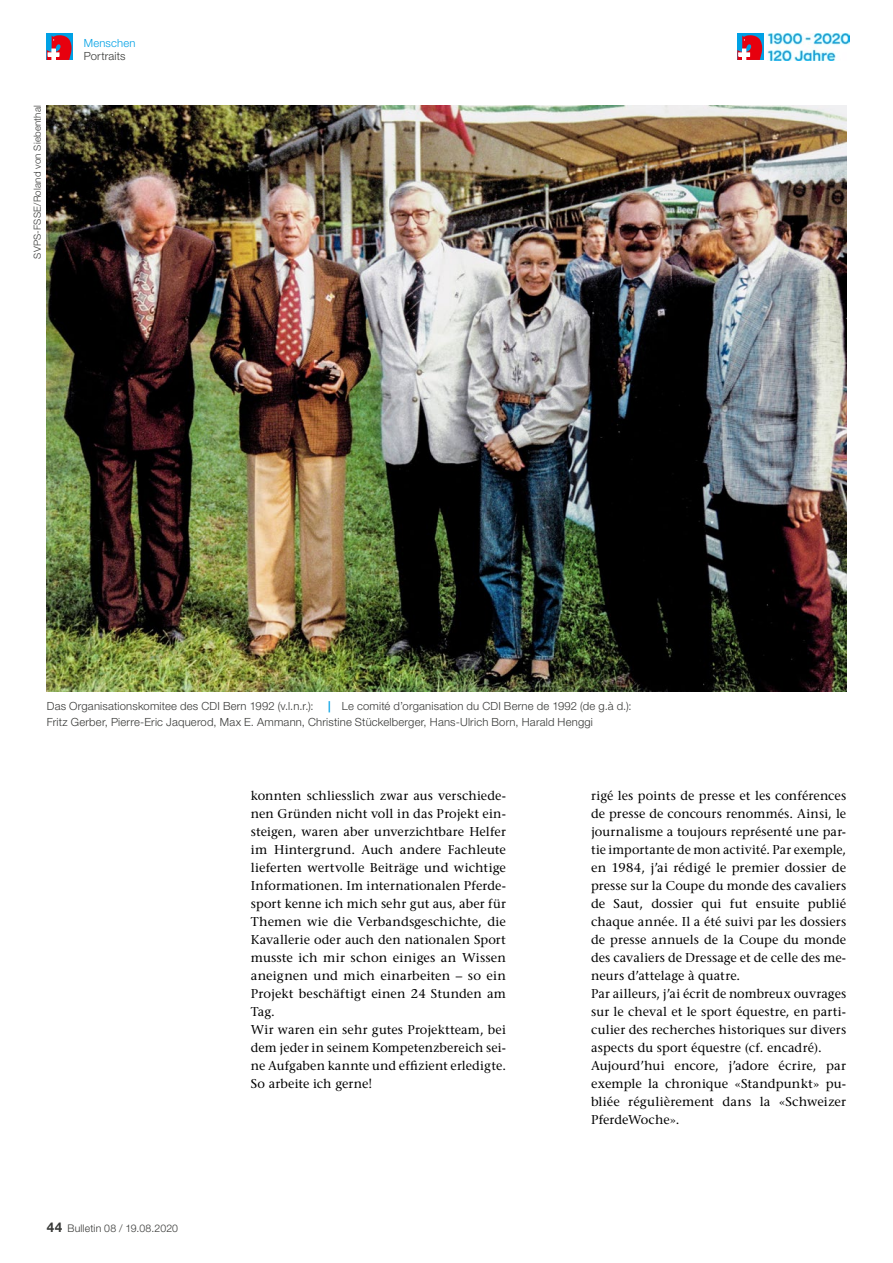
<style>
.page{position:relative;width:893px;height:1263px;background:#fff}
.page>*{position:absolute;margin:0;border:0;box-sizing:border-box;transform-origin:0 0}
.t1{font:500 12.75px/18px "Stone Serif Std";letter-spacing:.01em;color:#000}
.t2{font:300 11.25px/15.8px "Helvetica Neue LT Std";letter-spacing:.015em;color:#383937}
.t3{font:300 11.25px "Helvetica Neue LT Std";letter-spacing:.02em;color:#00a1e5}
.t4{font:300 10.5px "Helvetica Neue LT Std";letter-spacing:.015em;color:#383937}
.t5{font:300 9.75px "Helvetica Neue LT Std";letter-spacing:.02em;color:#383937}
.s1{font-weight:700;color:#00a1e5}
.s2{font-weight:700;font-size:13.5px}
</style>
<div class="page">
<div style="left:47px;top:34px;width:26px;height:26px;background:#00a1e5"></div>
<svg style="left:47px;top:35px;width:25px;height:25px"></svg>
<svg style="left:737px;top:34px;width:27px;height:26px"></svg>
<svg style="left:737px;top:35px;width:25px;height:25px"></svg>
<img style="left:767px;top:33px;width:82px;height:27px">
<img style="left:47px;top:105px;width:799px;height:587px">
<p class="t5" style="left:32px;top:259px;width:155px;rotate:-90deg">SVPS-FSSE/Roland von Siebenthal</p>
<p class="t3" style="left:84px;top:36px;width:53px">Menschen</p>
<p class="t2" style="left:84px;top:48px;width:43px">Portraits</p>
<p class="t2" style="left:47px;top:698px;width:586px;text-indent:281px"><span class="s1">|</span> Le comité d’organisation du CDI Berne de 1992 (de g.à d.):<br>Fritz Gerber, Pierre-Eric Jaquerod, Max E. Ammann, Christine Stückelberger, Hans-Ulrich Born, Harald Henggi</p>
<p class="t2" style="left:47px;top:698px;width:268px">Das Organisationskomitee des CDI Bern 1992 (v.l.n.r.):</p>
<p class="t4" style="left:47px;top:1222px;width:133px"><span class="s2">44</span> Bulletin 08 / 19.08.2020</p>
<p class="t1" style="left:251px;top:786px;width:257px">konnten schliesslich zwar aus verschiede&shy;nen Gründen nicht voll in das Projekt ein&shy;steigen, waren aber unverzichtbare Helfer im Hintergrund. Auch andere Fachleute lieferten wertvolle Beiträge und wichtige Informationen. Im internationalen Pferde&shy;sport kenne ich mich sehr gut aus, aber für Themen wie die Verbandsgeschichte, die Kavallerie oder auch den nationalen Sport musste ich mir schon einiges an Wissen aneignen und mich einarbeiten – so ein Projekt beschäftigt einen 24 Stunden am Tag.<br>Wir waren ein sehr gutes Projektteam, bei dem jeder in seinem Kompetenzbereich sei&shy;ne Aufgaben kannte und effizient erledigte.<br>So arbeite ich gerne!</p>
<p class="t1" style="left:591px;top:786px;width:257px">rigé les points de presse et les conférences de presse de concours renommés. Ainsi, le journalisme a toujours représenté une par&shy;tie importante de mon activité. Par exemple, en 1984, j’ai rédigé le premier dossier de presse sur la Coupe du monde des cavaliers de Saut, dossier qui fut ensuite publié chaque année. Il a été suivi par les dossiers de presse annuels de la Coupe du monde des cavaliers de Dressage et de celle des me&shy;neurs d’attelage à quatre.<br>Par ailleurs, j’ai écrit de nombreux ouvrages sur le cheval et le sport équestre, en parti&shy;culier des recherches historiques sur divers aspects du sport équestre (cf. encadré).<br>Aujourd’hui encore, j’adore écrire, par exemple la chronique «Standpunkt» pu&shy;bliée régulièrement dans la «Schweizer PferdeWoche».</p>
</div>
